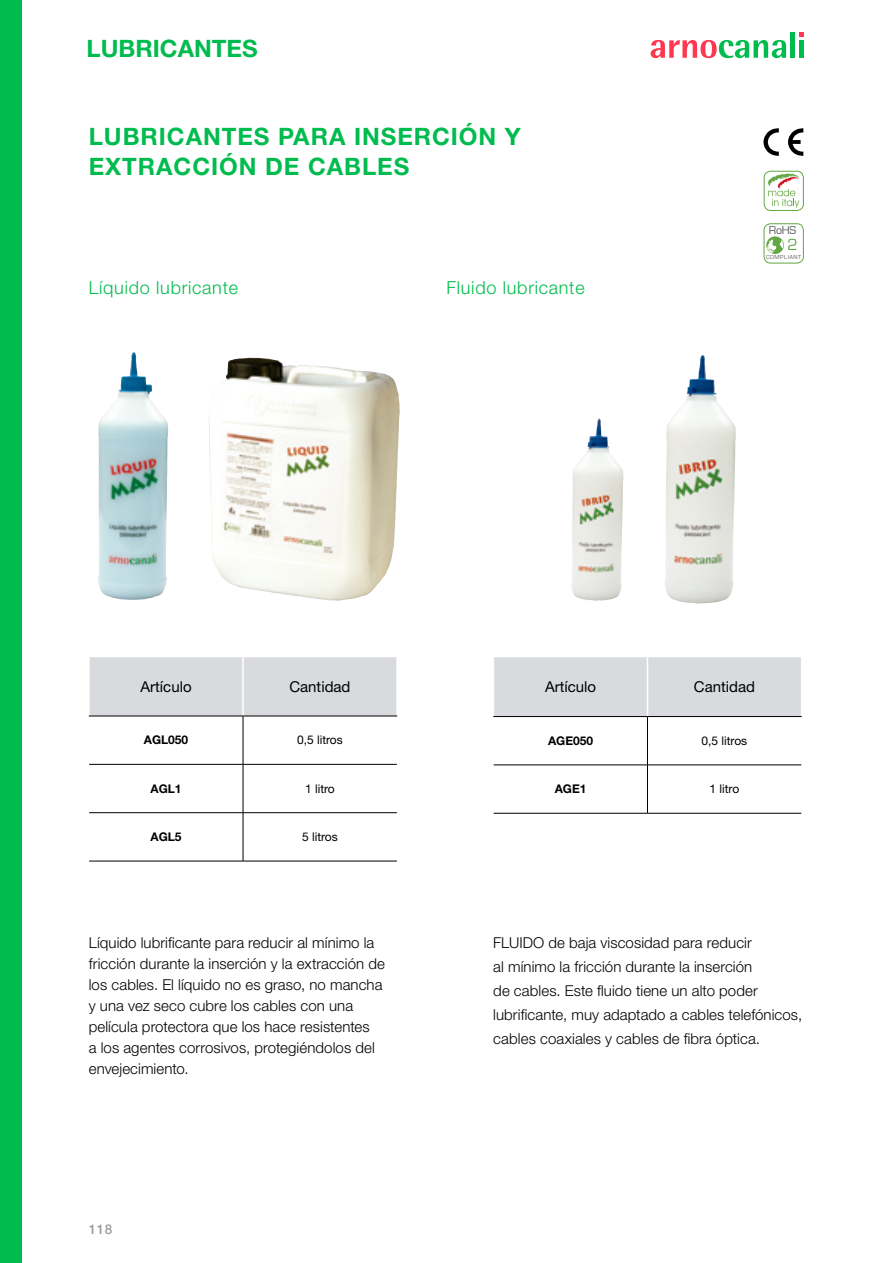
<style>
.page{position:relative;width:893px;height:1263px;background:#fff}
.page>*{position:absolute;margin:0;border:0;box-sizing:border-box;transform-origin:0 0}
.t1{font:700 24px/30px "Helvetica Neue LT Std";letter-spacing:.04em;color:#00bc4e}
.t2{font:700 24px "Helvetica Neue LT Std";color:#00bc4e}
.t3{font:300 18px "Helvetica Neue LT Std";letter-spacing:.04em;color:#00bc4e}
.t4{font:16.65px "Eurostile";color:#63a742}
.t5{font:300 15px/21px "Helvetica Neue LT Std";letter-spacing:.005em;color:#000}
.t6{font:15px "Helvetica Neue LT Std";color:#000}
.t7{font:500 13.5px "Helvetica Neue LT Std";color:#9c9ba0}
.t8{font:12px "Helvetica Neue LT Std";color:#000}
.t9{font:700 12px "Helvetica Neue LT Std";color:#000}
.t10{font:12px "Eurostile";color:#5b5b5f}
.t11{font:6px "Eurostile";letter-spacing:.09em;color:#5b5b5f}
</style>
<div class="page">
<div style="left:0;top:0;width:21px;height:1263px;background:#00bc4e"></div>
<div style="left:764px;top:171px;width:40px;height:40px;border:1px solid #63a742;border-radius:7px"></div>
<svg style="left:768px;top:173px;width:32px;height:35px"></svg>
<div style="left:764px;top:223px;width:40px;height:40px;border:1px solid #63a742;border-radius:7px"></div>
<svg style="left:766px;top:236px;width:18px;height:18px"></svg>
<svg style="left:788px;top:128px;width:15px;height:28px"></svg>
<svg style="left:763px;top:128px;width:16px;height:28px"></svg>
<img style="left:98px;top:352px;width:70px;height:248px">
<img style="left:209px;top:358px;width:191px;height:243px">
<img style="left:665px;top:355px;width:71px;height:248px">
<img style="left:571px;top:418px;width:52px;height:183px">
<div style="left:90px;top:657px;width:306px;height:59px;background:#d8dade"></div>
<hr style="left:242px;top:657px;width:2px;height:59px;background:#fff">
<hr style="left:89px;top:716px;width:154px;height:1px;background:#000">
<hr style="left:243px;top:716px;width:154px;height:1px;background:#000">
<hr style="left:243px;top:716px;width:1px;height:48px;background:#000">
<hr style="left:89px;top:764px;width:154px;height:1px;background:#000">
<hr style="left:243px;top:764px;width:154px;height:1px;background:#000">
<hr style="left:243px;top:764px;width:1px;height:48px;background:#000">
<hr style="left:89px;top:812px;width:154px;height:1px;background:#000">
<hr style="left:243px;top:812px;width:154px;height:1px;background:#000">
<hr style="left:243px;top:813px;width:1px;height:48px;background:#000">
<hr style="left:89px;top:861px;width:154px;height:1px;background:#000">
<hr style="left:243px;top:861px;width:154px;height:1px;background:#000">
<div style="left:494px;top:657px;width:307px;height:59px;background:#d8dade"></div>
<hr style="left:647px;top:657px;width:1px;height:59px;background:#fff">
<hr style="left:493px;top:716px;width:154px;height:1px;background:#000">
<hr style="left:647px;top:716px;width:155px;height:1px;background:#000">
<hr style="left:647px;top:717px;width:1px;height:48px;background:#000">
<hr style="left:494px;top:765px;width:153px;height:1px;background:#000">
<hr style="left:647px;top:765px;width:154px;height:1px;background:#000">
<hr style="left:647px;top:765px;width:1px;height:48px;background:#000">
<hr style="left:494px;top:813px;width:153px;height:1px;background:#000">
<hr style="left:647px;top:813px;width:154px;height:1px;background:#000">
<svg style="left:651px;top:40px;width:135px;height:18px"></svg>
<div style="left:790px;top:33px;width:5px;height:25px;background:#00bc4e"></div>
<svg style="left:800px;top:33px;width:4px;height:4px"></svg>
<hr style="left:800px;top:40px;width:4px;height:18px;background:#00bc4e">
<h1 class="t2" style="left:87px;top:34px;width:173px">LUBRICANTES</h1>
<h1 class="t1" style="left:89px;top:121px;width:434px">LUBRICANTES PARA INSERCIÓN Y<br>EXTRACCIÓN DE CABLES</h1>
<p class="t3" style="left:89px;top:276px;width:151px">Líquido lubricante</p>
<p class="t3" style="left:446px;top:276px;width:140px">Fluido lubricante</p>
<p class="t10" style="left:769px;top:223px;width:29px">RoHS</p>
<p class="t11" style="left:766px;top:254px;width:37px">COMPLIANT</p>
<p class="t4" style="left:787px;top:236px;width:12px">2</p>
<p class="t6" style="left:141px;top:678px;width:53px">Artículo</p>
<p class="t6" style="left:289px;top:678px;width:63px">Cantidad</p>
<p class="t9" style="left:144px;top:733px;width:46px">AGL050</p>
<p class="t8" style="left:297px;top:733px;width:47px">0,5 litros</p>
<p class="t9" style="left:151px;top:781px;width:33px">AGL1</p>
<p class="t8" style="left:305px;top:781px;width:31px">1 litro</p>
<p class="t9" style="left:151px;top:829px;width:33px">AGL5</p>
<p class="t8" style="left:302px;top:830px;width:37px">5 litros</p>
<p class="t6" style="left:545px;top:678px;width:53px">Artículo</p>
<p class="t6" style="left:694px;top:678px;width:63px">Cantidad</p>
<p class="t9" style="left:548px;top:733px;width:47px">AGE050</p>
<p class="t8" style="left:701px;top:733px;width:47px">0,5 litros</p>
<p class="t9" style="left:555px;top:782px;width:33px">AGE1</p>
<p class="t8" style="left:709px;top:782px;width:31px">1 litro</p>
<p class="t5" style="left:89px;top:932px;width:298px">Líquido lubrificante para reducir al mínimo la fricción durante la inserción y la extracción de los cables. El líquido no es graso, no mancha y una vez seco cubre los cables con una película protectora que los hace resistentes<br>a los agentes corrosivos, protegiéndolos del envejecimiento.</p>
<p class="t5" style="left:493px;top:930px;width:310px;line-height:24px">FLUIDO de baja viscosidad para reducir<br>al mínimo la fricción durante la inserción<br>de cables. Este fluido tiene un alto poder lubrificante, muy adaptado a cables telefónicos, cables coaxiales y cables de fibra óptica.</p>
<p class="t7" style="left:89px;top:1221px;width:25px">118</p>
</div>
